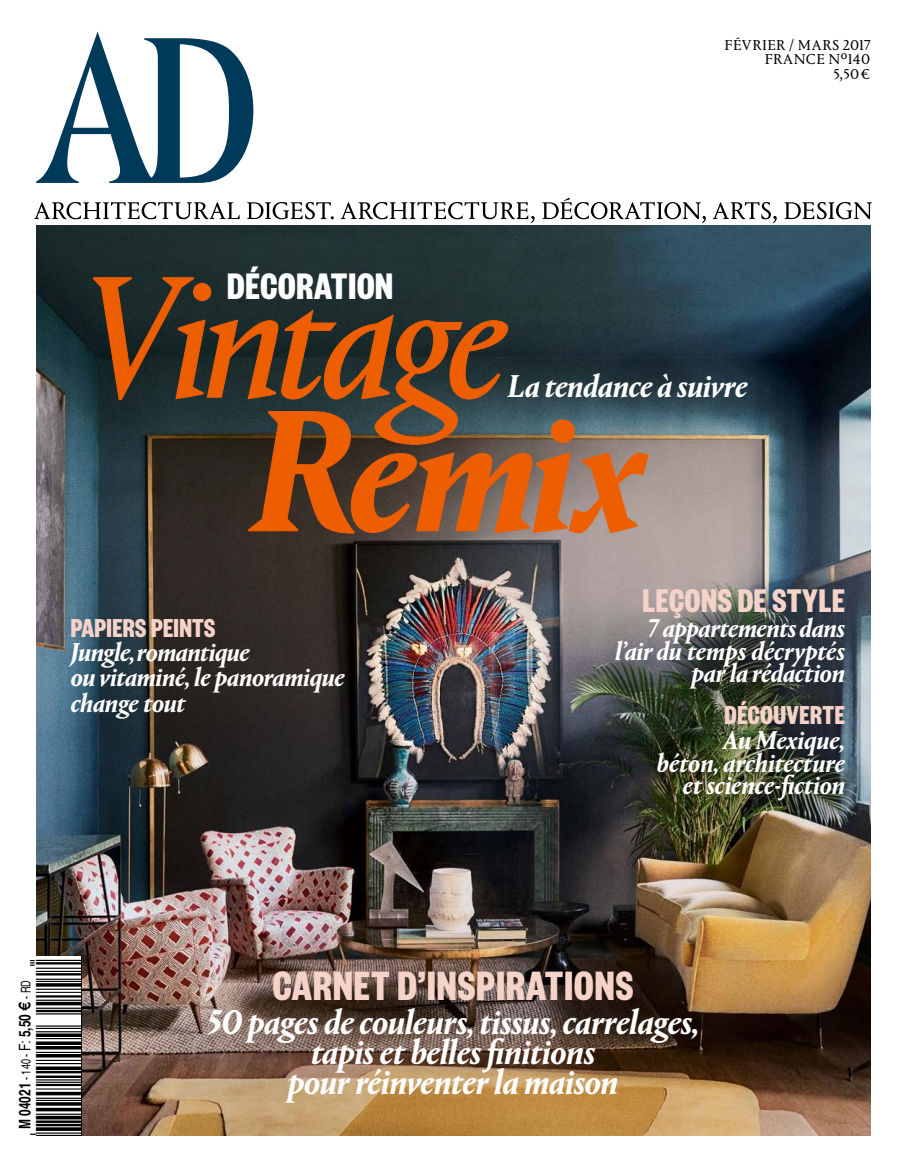
<style>
.page{position:relative;width:902px;height:1170px;background:#fff}
.page>*{position:absolute;margin:0;border:0;box-sizing:border-box;transform-origin:0 0}
.t1{font:48.6px "Ean P35 N0";color:#000}
.t2{font:700 45px "Founders Grotesk X Cond";letter-spacing:.025em;color:#f6d3c9}
.t3{font:700 40.5px "Founders Grotesk X Cond";letter-spacing:.02em;color:#fff}
.t4{font:italic 700 36px/30px "Portrait";letter-spacing:-.01em;color:#fff;text-align:center}
.t5{font:700 36px "Founders Grotesk X Cond";letter-spacing:.02em;color:#f6d3c9}
.t6{font:italic 700 33px "Portrait";letter-spacing:-.01em;color:#fff}
.t7{font:700 28.5px "Founders Grotesk X Cond";letter-spacing:.01em;color:#f6d3c9}
.t8{font:italic 700 27px/22.5px "Portrait";letter-spacing:-.01em;color:#fff;text-align:right}
.t9{font:700 15.9px "Helvetica";color:#000;scale:.75 1}
.t10{font:15px/14.2px "Portrait Text";letter-spacing:.015em;color:#000;text-align:right}
.s1{font-weight:400;font-size:13.2px}
.s2{font-weight:400}
.s3{font-family:"Euro"}
</style>
<div class="page">
<img style="left:36px;top:225px;width:834px;height:910px">
<svg style="left:36px;top:32px;width:217px;height:151px"></svg>
<svg style="left:34px;top:197px;width:837px;height:26px"></svg>
<svg style="left:36px;top:956px;width:45px;height:179px"></svg>
<svg style="left:248px;top:411px;width:400px;height:122px;background:#a05c2e"></svg>
<svg style="left:93px;top:277px;width:415px;height:167px;background:#5a3d24"></svg>
<p class="t3" style="left:227px;top:261px;width:167px">DÉCORATION</p>
<p class="t7" style="left:71px;top:610px;width:146px">PAPIERS PEINTS</p>
<p class="t8" style="left:71px;top:638px;width:276px;line-height:25.2px;text-align:left">Jungle, romantique<br>ou vitaminé, le panoramique change tout</p>
<p class="t10" style="left:724px;top:37px;width:148px">FÉVRIER / MARS 2017<br>FRANCE Nº140<br>5,50 €</p>
<p class="t6" style="left:508px;top:363px;width:241px">La tendance à suivre</p>
<p class="t5" style="left:642px;top:578px;width:204px">LEÇONS DE STYLE</p>
<p class="t8" style="left:615px;top:615px;width:231px">7 appartements dans l’air du temps décryptés par la rédaction</p>
<p class="t7" style="left:724px;top:697px;width:122px">DÉCOUVERTE</p>
<p class="t8" style="left:656px;top:727px;width:190px">Au Mexique, béton, architecture et science-fiction</p>
<p class="t1" style="left:30px;top:1148px;width:198px;rotate:-90deg">3’:HIKOKC=VUZZU^:?k@b@o@a@a";</p>
<p class="t9" style="left:12px;top:1128px;width:200px;rotate:-90deg">M 04021 <span class="s1">- 140 -</span> <span class="s2">F:</span> 5,50 <span class="s3">E</span> <span class="s1">- RD</span></p>
<p class="t2" style="left:273px;top:957px;width:362px">CARNET D’INSPIRATIONS</p>
<p class="t4" style="left:207px;top:1004px;width:493px">50 pages de couleurs, tissus, carrelages, tapis et belles finitions<br>pour réinventer la maison</p>
</div>
